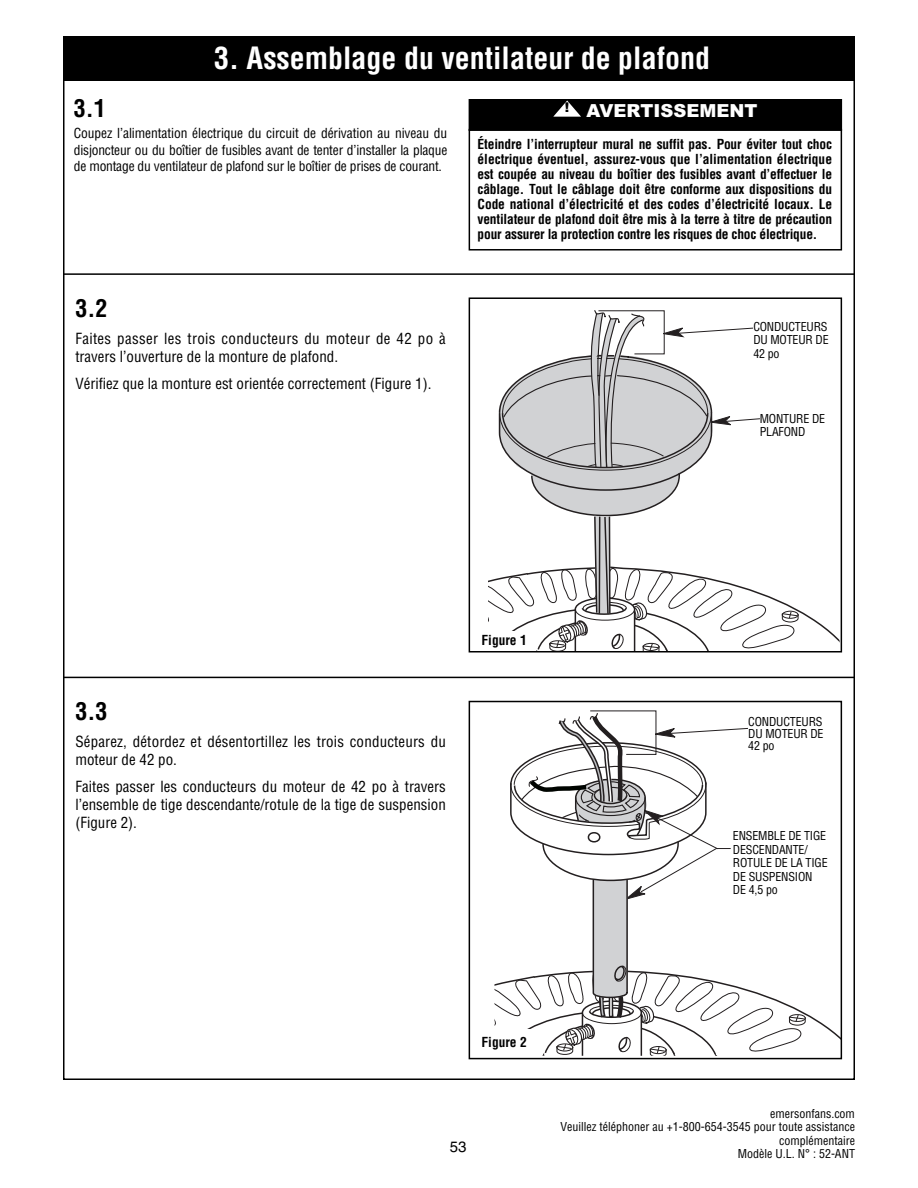
<style>
.page{position:relative;width:918px;height:1188px;background:#fff}
.page>*{position:absolute;margin:0;border:0;box-sizing:border-box;transform-origin:0 0}
.t1{font:700 condensed 30px "Helvetica";color:#fff}
.t2{font:700 condensed 24px "Helvetica";color:#000}
.t3{font:900 18px "Arial";color:#fff}
.t4{font:condensed 15px/18px "Helvetica";color:#000}
.t5{font:condensed 15px/18px "Helvetica";letter-spacing:.025em;color:#000}
.t6{font:15px "Helvetica";color:#000}
.t7{font:700 condensed 13.5px/15px "Helvetica";letter-spacing:-.015em;color:#000;text-align:justify}
.t8{font:condensed 13.5px/16.5px "Helvetica";letter-spacing:-.015em;color:#000;text-align:justify}
.t9{font:condensed 13.5px/13.5px "Helvetica";color:#231f20}
.t10{font:condensed 12px/13.5px "Helvetica";letter-spacing:-.015em;color:#000;text-align:justify}
</style>
<div class="page">
<svg style="left:488px;top:310px;width:351px;height:339px"></svg>
<div style="left:469px;top:297px;width:373px;height:355px;border:2px solid #000"></div>
<div style="left:482px;top:632px;width:50px;height:19px;background:#fff"></div>
<div style="left:63px;top:36px;width:792px;height:45px;background:#000"></div>
<hr style="left:63px;top:273px;width:792px;height:2px;background:#000">
<svg style="left:494px;top:711px;width:345px;height:345px"></svg>
<div style="left:469px;top:701px;width:373px;height:358px;border:2px solid #000"></div>
<div style="left:482px;top:1029px;width:55px;height:28px;background:#fff"></div>
<hr style="left:63px;top:677px;width:792px;height:1px;background:#000">
<div style="left:469px;top:129px;width:373px;height:122px;border:2px solid #000"></div>
<div style="left:470px;top:100px;width:371px;height:29px;background:#000"></div>
<div style="left:469px;top:99px;width:373px;height:32px;border:2px solid #000"></div>
<svg style="left:553px;top:101px;width:28px;height:16px"></svg>
<div style="left:753px;top:307px;width:84px;height:68px;background:#fff"></div>
<div style="left:748px;top:712px;width:79px;height:45px;background:#fff"></div>
<div style="left:733px;top:831px;width:103px;height:66px;background:#fff"></div>
<div style="left:760px;top:407px;width:71px;height:39px;background:#fff"></div>
<h1 class="t1" style="left:214px;top:41px;width:497px">3. Assemblage du ventilateur de plafond</h1>
<h2 class="t2" style="left:74px;top:95px;width:33px">3.1</h2>
<p class="t8" style="left:74px;top:125px;width:375px">Coupez l’alimentation électrique du circuit de dérivation au niveau du disjoncteur ou du boîtier de fusibles avant de tenter d’installer la plaque de montage du ventilateur de plafond sur le boîtier de prises de courant.</p>
<h2 class="t2" style="left:75px;top:295px;width:33px">3.2</h2>
<p class="t5" style="left:75px;top:330px;width:372px">Faites passer les trois conducteurs du moteur de 42 po à travers l’ouverture de la monture de plafond.</p>
<p class="t4" style="left:75px;top:375px;width:358px">Vérifiez que la monture est orientée correctement (Figure 1).</p>
<h3 class="t3" style="left:565px;top:100px;width:194px"><sup>!</sup> AVERTISSEMENT</h3>
<p class="t7" style="left:478px;top:137px;width:356px">Éteindre l’interrupteur mural ne suffit pas. Pour éviter tout choc électrique éventuel, assurez-vous que l’alimentation électrique est coupée au niveau du boîtier des fusibles avant d’effectuer le câblage. Tout le câblage doit être conforme aux dispositions du Code national d’électricité et des codes d’électricité locaux. Le ventilateur de plafond doit être mis à la terre à titre de précaution pour assurer la protection contre les risques de choc électrique.</p>
<p class="t10" style="left:753px;top:320px;width:77px">CONDUCTEURS DU MOTEUR DE 42 po</p>
<p class="t9" style="left:764px;top:321px;width:64px">42" MOTOR<br>LEADS</p>
<p class="t9" style="left:764px;top:411px;width:47px">CEILING<br>COVER</p>
<p class="t10" style="left:760px;top:412px;width:67px">MONTURE DE<br>PLAFOND</p>
<h2 class="t2" style="left:75px;top:698px;width:33px">3.3</h2>
<p class="t4" style="left:75px;top:733px;width:372px">Séparez, détordez et désentortillez les trois conducteurs du moteur de 42 po.</p>
<p class="t4" style="left:75px;top:778px;width:372px;text-align:justify">Faites passer les conducteurs du moteur de 42 po à travers l’ensemble de tige descendante/rotule de la tige de suspension (Figure 2).</p>
<p class="t7" style="left:482px;top:633px;width:47px">Figure 1</p>
<p class="t10" style="left:748px;top:716px;width:77px;line-height:12px">CONDUCTEURS DU MOTEUR DE 42 po</p>
<p class="t9" style="left:756px;top:722px;width:64px">42" MOTOR<br>LEADS</p>
<p class="t10" style="left:733px;top:829px;width:96px;text-align:left">ENSEMBLE DE TIGE<br>DESCENDANTE/<br>ROTULE DE LA TIGE<br>DE SUSPENSION<br>DE 4,5 po</p>
<p class="t9" style="left:735px;top:840px;width:86px;text-align:justify">HANGER BALL/ 4.5" DOWNROD ASSEMBLY</p>
<p class="t7" style="left:482px;top:1035px;width:47px">Figure 2</p>
<p class="t6" style="left:450px;top:1141px;width:18px">53</p>
<p class="t10" style="left:560px;top:1107px;width:296px;text-align:right">emersonfans.com<br>Veuillez téléphoner au +1-800-654-3545 pour toute assistance complémentaire<br>Modèle U.L. N° : 52-ANT</p>
</div>
